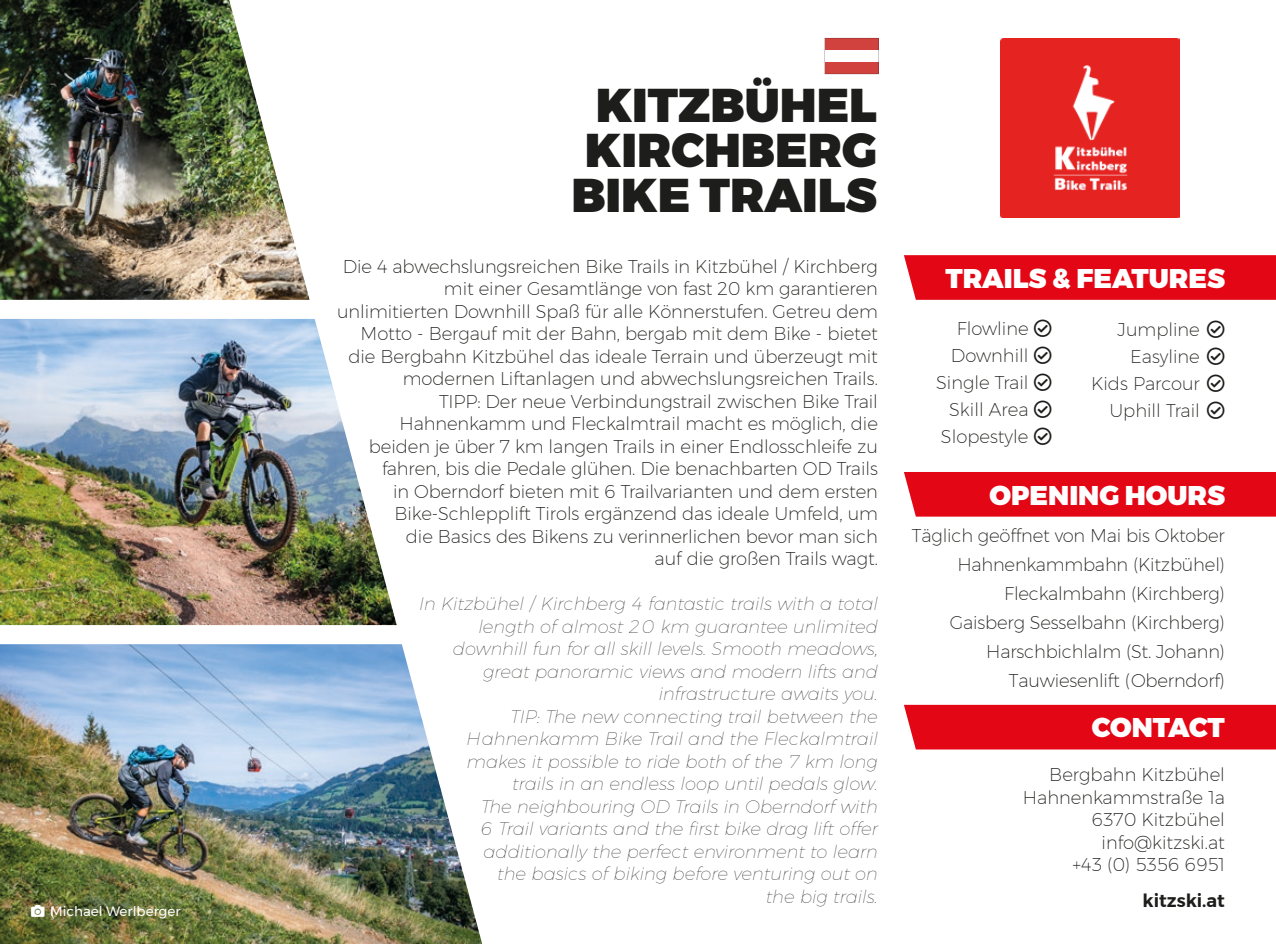
<style>
.page{position:relative;width:1276px;height:944px;background:#fff}
.page>*{position:absolute;margin:0;border:0;box-sizing:border-box;transform-origin:0 0}
.t1{font:900 47.25px "Montserrat";color:#1d1d1b}
.t2{font:900 27px "Montserrat";color:#fff}
.t3{font:200 18px/22.5px "Montserrat";letter-spacing:-.005em;color:#1d1d1b;text-align:right}
.t4{font:italic 100 18px/22.5px "Montserrat";color:#1d1d1b;text-align:right}
.t5{font:600 18px "Montserrat";color:#1d1d1b}
.t6{font:13.5px "Montserrat";color:#fff}
</style>
<div class="page">
<div style="left:904px;top:472px;width:372px;height:45px;background:#e30614"></div>
<div style="left:904px;top:705px;width:372px;height:44px;background:#e30614"></div>
<div style="left:904px;top:255px;width:372px;height:45px;background:#e30614"></div>
<img style="left:1000px;top:38px;width:179px;height:179px">
<img style="left:0;top:0;width:309px;height:300px">
<img style="left:0;top:319px;width:397px;height:306px">
<img style="left:0;top:644px;width:482px;height:300px">
<svg style="left:824px;top:38px;width:54px;height:36px"></svg>
<svg style="left:31px;top:905px;width:20px;height:12px"></svg>
<p class="t6" style="left:50px;top:900px;width:132px">Michael Werlberger</p>
<p class="t1" style="left:596px;top:66px;width:283px">KITZBÜHEL</p>
<p class="t1" style="left:585px;top:111px;width:293px">KIRCHBERG</p>
<p class="t1" style="left:571px;top:156px;width:307px">BIKE TRAILS</p>
<p class="t3" style="left:337px;top:255px;width:542px">Die 4 abwechslungsreichen Bike Trails in Kitzbühel / Kirchberg mit einer Gesamtlänge von fast 20 km garantieren unlimitierten Downhill Spaß für alle Könnerstufen. Getreu dem Motto - Bergauf mit der Bahn, bergab mit dem Bike - bietet die Bergbahn Kitzbühel das ideale Terrain und überzeugt mit modernen Liftanlagen und abwechslungsreichen Trails.</p>
<p class="t3" style="left:369px;top:390px;width:510px">TIPP: Der neue Verbindungstrail zwischen Bike Trail Hahnenkamm und Fleckalmtrail macht es möglich, die beiden je über 7 km langen Trails in einer Endlosschleife zu fahren, bis die Pedale glühen. Die benachbarten OD Trails in Oberndorf bieten mit 6 Trailvarianten und dem ersten Bike-Schlepplift Tirols ergänzend das ideale Umfeld, um die Basics des Bikens zu verinnerlichen bevor man sich<br>auf die großen Trails wagt.</p>
<p class="t4" style="left:419px;top:592px;width:460px">In Kitzbühel / Kirchberg 4 fantastic trails with a total length of almost 20 km guarantee unlimited downhill fun for all skill levels. Smooth meadows, great panoramic views and modern lifts and infrastructure awaits you.</p>
<p class="t4" style="left:465px;top:705px;width:414px">TIP: The new connecting trail between the Hahnenkamm Bike Trail and the Fleckalmtrail makes it possible to ride both of the 7 km long trails in an endless loop until pedals glow.</p>
<p class="t4" style="left:479px;top:795px;width:400px">The neighbouring OD Trails in Oberndorf with 6 Trail variants and the first bike drag lift offer additionally the perfect environment to learn the basics of biking before venturing out on the big trails.</p>
<p class="t2" style="left:945px;top:256px;width:281px">TRAILS &amp; FEATURES</p>
<p class="t3" style="left:956px;top:317px;width:73px">Flowline</p>
<p class="t3" style="left:951px;top:344px;width:79px">Downhill</p>
<p class="t3" style="left:936px;top:371px;width:94px">Single Trail</p>
<p class="t3" style="left:949px;top:398px;width:81px">Skill Area</p>
<p class="t3" style="left:941px;top:425px;width:89px">Slopestyle</p>
<p class="t3" style="left:1117px;top:318px;width:84px">Jumpline</p>
<p class="t3" style="left:1130px;top:345px;width:71px">Easyline</p>
<p class="t3" style="left:1091px;top:372px;width:110px">Kids Parcour</p>
<p class="t3" style="left:1109px;top:399px;width:92px">Uphill Trail</p>
<p class="t2" style="left:989px;top:473px;width:237px">OPENING HOURS</p>
<p class="t3" style="left:912px;top:524px;width:314px">Täglich geöffnet von Mai bis Oktober</p>
<p class="t3" style="left:957px;top:553px;width:269px">Hahnenkammbahn (Kitzbühel)</p>
<p class="t3" style="left:1004px;top:582px;width:222px">Fleckalmbahn (Kirchberg)</p>
<p class="t3" style="left:949px;top:611px;width:277px">Gaisberg Sesselbahn (Kirchberg)</p>
<p class="t3" style="left:986px;top:640px;width:240px">Harschbichlalm (St. Johann)</p>
<p class="t3" style="left:1009px;top:669px;width:217px">Tauwiesenlift (Oberndorf)</p>
<p class="t2" style="left:1092px;top:706px;width:135px">CONTACT</p>
<p class="t3" style="left:1049px;top:763px;width:177px">Bergbahn Kitzbühel</p>
<p class="t3" style="left:1023px;top:786px;width:203px">Hahnenkammstraße 1a</p>
<p class="t3" style="left:1091px;top:808px;width:135px">6370 Kitzbühel</p>
<p class="t3" style="left:1101px;top:831px;width:125px">info@kitzski.at</p>
<p class="t3" style="left:1072px;top:853px;width:154px">+43 (0) 5356 6951</p>
<p class="t5" style="left:1142px;top:886px;width:84px">kitzski.at</p>
</div>
